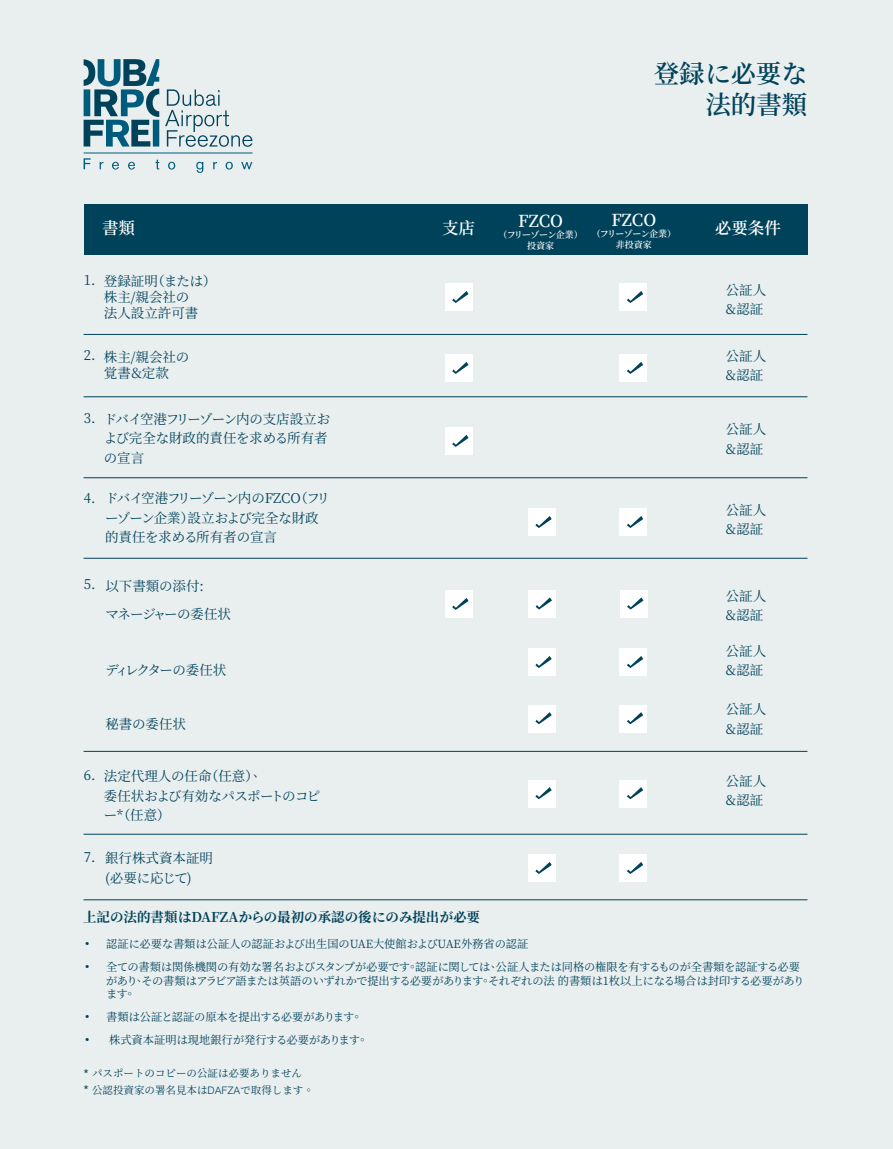
<style>
.page{position:relative;width:893px;height:1149px;background:#fff}
.page>*{position:absolute;margin:0;border:0;box-sizing:border-box;transform-origin:0 0}
.t1{font:600 25.5px/30.6px "Source Han Serif TC";color:#00425a;text-align:right}
.t2{font:600 16.5px "Source Han Serif TC";color:#fff}
.t3{font:13.5px/19.5px "Source Han Serif TC";color:#00425a}
.t4{font:13.5px/19.5px "Source Han Serif TC";letter-spacing:-.03em;color:#00425a}
.t5{font:700 13.5px "Source Han Serif TC";color:#00425a}
.t6{font:13.5px "Source Han Serif TC";letter-spacing:-.105em;color:#00425a}
.t7{font:12.45px/15.5px "Akzidenz Grotesk BE";color:#00425a}
.t8{font:11.25px/13.5px "Source Han Serif TC";letter-spacing:-.015em;color:#00425a}
.t9{font:10.5px/16.5px "Source Han Serif TC";color:#00425a}
.t10{font:600 9px/10.8px "Source Han Serif TC";letter-spacing:-.05em;color:#fff;text-align:center}
.t11{font:600 9px "Source Han Serif TC";letter-spacing:-.075em;color:#fff}
.s1{font-family:"Akzidenz Grotesk BE";font-weight:300;font-size:12.75px}
.s2{font-family:"Akzidenz Grotesk BE";font-weight:300}
</style>
<div class="page">
<div style="left:0;top:0;width:893px;height:1148px;background:#e9eeef"></div>
<div style="left:84px;top:205px;width:723px;height:50px;background:#00425a"></div>
<hr style="left:84px;top:899px;width:723px;height:1px;background:#00425a">
<hr style="left:84px;top:833px;width:723px;height:1px;background:#00425a">
<hr style="left:84px;top:750px;width:723px;height:1px;background:#00425a">
<hr style="left:84px;top:557px;width:723px;height:1px;background:#00425a">
<hr style="left:84px;top:477px;width:723px;height:1px;background:#00425a">
<hr style="left:84px;top:396px;width:723px;height:1px;background:#00425a">
<hr style="left:84px;top:334px;width:723px;height:1px;background:#00425a">
<div style="left:445px;top:284px;width:27px;height:27px;background:#fff"></div>
<svg style="left:452px;top:291px;width:17px;height:12px"></svg>
<div style="left:445px;top:354px;width:27px;height:28px;background:#fff"></div>
<svg style="left:452px;top:362px;width:17px;height:12px"></svg>
<div style="left:445px;top:427px;width:27px;height:28px;background:#fff"></div>
<svg style="left:452px;top:435px;width:17px;height:12px"></svg>
<div style="left:445px;top:590px;width:27px;height:28px;background:#fff"></div>
<svg style="left:452px;top:598px;width:17px;height:11px"></svg>
<div style="left:528px;top:508px;width:28px;height:28px;background:#fff"></div>
<svg style="left:535px;top:516px;width:17px;height:12px"></svg>
<div style="left:528px;top:590px;width:28px;height:27px;background:#fff"></div>
<svg style="left:536px;top:597px;width:16px;height:12px"></svg>
<div style="left:528px;top:854px;width:28px;height:27px;background:#fff"></div>
<svg style="left:535px;top:862px;width:17px;height:11px"></svg>
<div style="left:528px;top:648px;width:28px;height:28px;background:#fff"></div>
<svg style="left:535px;top:656px;width:17px;height:12px"></svg>
<div style="left:528px;top:704px;width:28px;height:28px;background:#fff"></div>
<svg style="left:535px;top:712px;width:17px;height:12px"></svg>
<div style="left:528px;top:779px;width:28px;height:28px;background:#fff"></div>
<svg style="left:535px;top:787px;width:17px;height:12px"></svg>
<div style="left:620px;top:284px;width:27px;height:27px;background:#fff"></div>
<svg style="left:627px;top:291px;width:16px;height:12px"></svg>
<div style="left:620px;top:354px;width:27px;height:28px;background:#fff"></div>
<svg style="left:627px;top:362px;width:16px;height:12px"></svg>
<div style="left:620px;top:508px;width:27px;height:28px;background:#fff"></div>
<svg style="left:627px;top:516px;width:16px;height:12px"></svg>
<div style="left:620px;top:590px;width:27px;height:27px;background:#fff"></div>
<svg style="left:627px;top:597px;width:16px;height:12px"></svg>
<div style="left:620px;top:854px;width:27px;height:27px;background:#fff"></div>
<svg style="left:627px;top:862px;width:16px;height:11px"></svg>
<div style="left:620px;top:648px;width:27px;height:28px;background:#fff"></div>
<svg style="left:627px;top:656px;width:16px;height:12px"></svg>
<div style="left:620px;top:704px;width:27px;height:28px;background:#fff"></div>
<svg style="left:627px;top:712px;width:16px;height:12px"></svg>
<div style="left:620px;top:779px;width:27px;height:28px;background:#fff"></div>
<svg style="left:627px;top:787px;width:16px;height:12px"></svg>
<svg style="left:84px;top:158px;width:7px;height:11px"></svg>
<svg style="left:100px;top:162px;width:3px;height:7px"></svg>
<svg style="left:112px;top:162px;width:7px;height:7px"></svg>
<svg style="left:128px;top:162px;width:7px;height:7px"></svg>
<svg style="left:156px;top:160px;width:3px;height:9px"></svg>
<svg style="left:168px;top:162px;width:7px;height:7px"></svg>
<svg style="left:196px;top:162px;width:7px;height:11px"></svg>
<svg style="left:213px;top:162px;width:4px;height:7px"></svg>
<svg style="left:226px;top:162px;width:7px;height:7px"></svg>
<svg style="left:241px;top:162px;width:11px;height:7px"></svg>
<hr style="left:84px;top:153px;width:169px;height:1px;background:#005c7c">
<svg style="left:165px;top:89px;width:87px;height:58px"></svg>
<svg style="left:84px;top:59px;width:75px;height:87px"></svg>
<h1 class="t1" style="left:654px;top:59px;width:155px">登録に必要な法的書類</h1>
<h2 class="t2" style="left:611px;top:211px;width:46px">FZCO</h2>
<p class="t10" style="left:592px;top:228px;width:86px">（フリーゾーン企業）非投資家</p>
<h2 class="t2" style="left:518px;top:212px;width:46px">FZCO</h2>
<h2 class="t2" style="left:715px;top:219px;width:67px">必要条件</h2>
<p class="t10" style="left:527px;top:240px;width:28px">投資家</p>
<h2 class="t2" style="left:102px;top:219px;width:34px">書類</h2>
<h2 class="t2" style="left:442px;top:219px;width:34px">支店</h2>
<p class="t11" style="left:498px;top:229px;width:86px">（フリーゾーン企業）</p>
<p class="t3" style="left:84px;top:270px;width:13px">1.</p>
<p class="t3" style="left:84px;top:345px;width:13px">2.</p>
<p class="t3" style="left:84px;top:408px;width:13px">3.</p>
<p class="t3" style="left:84px;top:489px;width:13px">4.</p>
<p class="t3" style="left:104px;top:273px;width:114px;line-height:16.2px">登録証明（または）株主/親会社の<br>法人設立許可書</p>
<p class="t3" style="left:104px;top:349px;width:87px;line-height:16.2px">株主/親会社の覚書＆定款</p>
<p class="t3" style="left:104px;top:409px;width:228px">ドバイ空港フリーゾーン内の支店設立および完全な財政的責任を求める所有者の宣言</p>
<p class="t4" style="left:105px;top:488px;width:227px">ドバイ空港フリーゾーン内のFZCO（フリーゾーン企業）設立および完全な財政的責任を求める所有者の宣言</p>
<p class="t3" style="left:726px;top:280px;width:42px">公証人&amp;認証</p>
<p class="t3" style="left:726px;top:346px;width:42px">公証人&amp;認証</p>
<p class="t3" style="left:726px;top:419px;width:42px">公証人&amp;認証</p>
<p class="t3" style="left:726px;top:500px;width:42px">公証人&amp;認証</p>
<p class="t3" style="left:84px;top:574px;width:13px">5.</p>
<p class="t3" style="left:105px;top:571px;width:127px;line-height:28.5px">以下書類の添付:<br>マネージャーの委任状</p>
<p class="t6" style="left:105px;top:662px;width:122px">ディレクターの委任状</p>
<p class="t3" style="left:105px;top:714px;width:82px">秘書の委任状</p>
<p class="t3" style="left:84px;top:765px;width:13px">6.</p>
<p class="t3" style="left:84px;top:847px;width:13px">7.</p>
<p class="t3" style="left:104px;top:766px;width:218px">法定代理人の任命（任意）、<br>委任状および有効なパスポートのコピー*（任意）</p>
<p class="t3" style="left:105px;top:848px;width:110px">銀行株式資本証明(必要に応じて)</p>
<p class="t3" style="left:726px;top:586px;width:42px">公証人&amp;認証</p>
<p class="t3" style="left:726px;top:641px;width:42px">公証人&amp;認証</p>
<p class="t3" style="left:726px;top:699px;width:42px">公証人&amp;認証</p>
<p class="t3" style="left:726px;top:770px;width:42px">公証人&amp;認証</p>
<p class="t5" style="left:83px;top:909px;width:398px">上記の法的書類はDAFZAからの最初の承認の後にのみ提出が必要</p>
<p class="t8" style="left:85px;top:937px;width:445px"><span class="s1">•</span> 認証に必要な書類は公証人の認証および出生国のUAE大使館およびUAE外務省の認証</p>
<p class="t8" style="left:106px;top:960px;width:699px;text-indent:-21px"><span class="s1">•</span> 全ての書類は関係機関の有効な署名およびスタンプが必要です。認証に関しては、公証人または同格の権限を有するものが全書類を認証する必要があり、その書類はアラビア語または英語のいずれかで提出する必要があります。それぞれの法 的書類は1枚以上になる場合は封印する必要があります。</p>
<p class="t8" style="left:85px;top:1009px;width:279px"><span class="s1">•</span> 書類は公証と認証の原本を提出する必要があります。</p>
<p class="t8" style="left:85px;top:1032px;width:284px"><span class="s1">•</span> 株式資本証明は現地銀行が発行する必要があります。</p>
<p class="t9" style="left:92px;top:1065px;width:223px">パスポートのコピーの公証は必要ありません公認投資家の署名見本は<span class="s2">DAFZA</span>で取得します。</p>
<p class="t7" style="left:84px;top:1065px;width:6px">* *</p>
</div>
